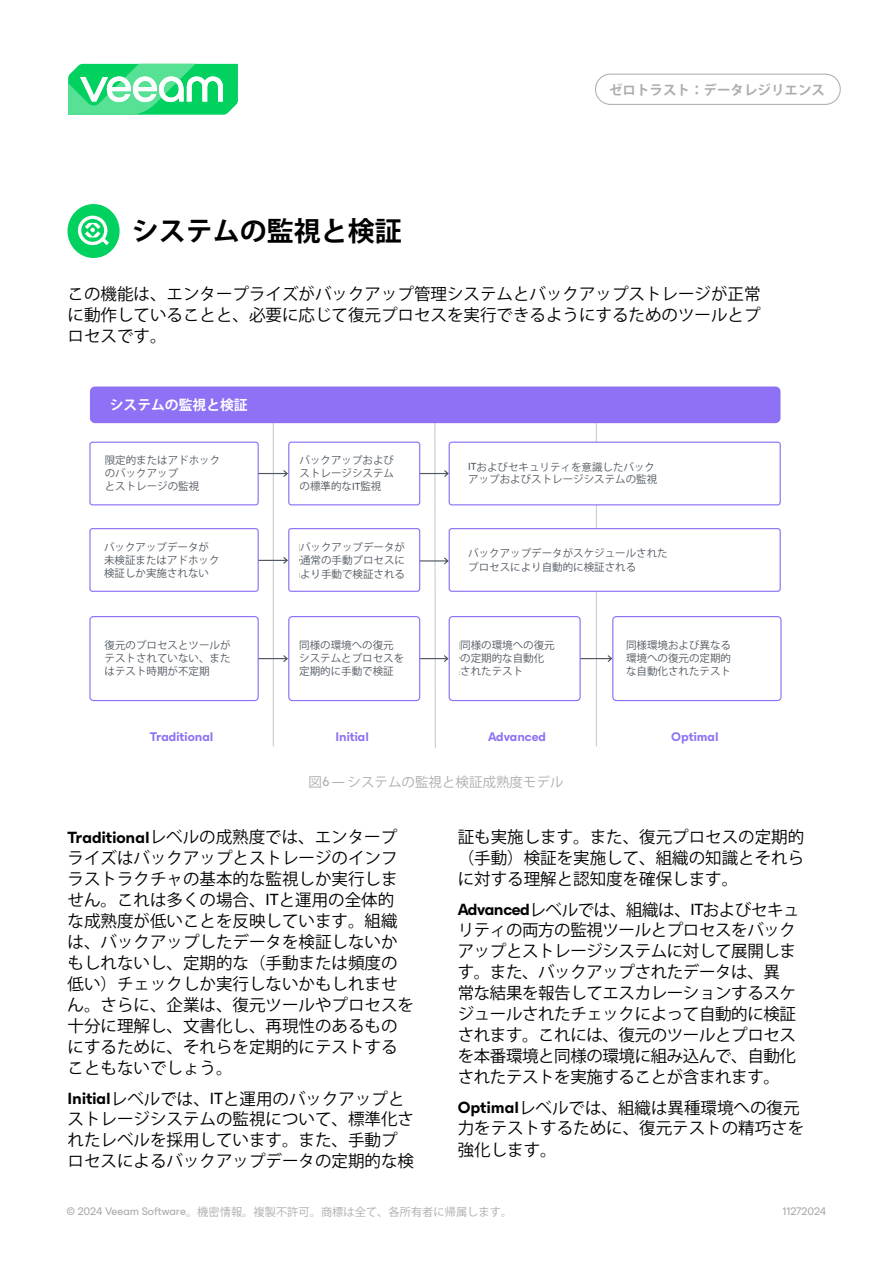
<style>
.page{position:relative;width:893px;height:1263px;background:#fff}
.page>*{position:absolute;margin:0;border:0;box-sizing:border-box;transform-origin:0 0}
.t1{font:700 27px "Koz Go Pro";color:#000}
.t2{font:16.5px/21px "Koz Go Pro";color:#000}
.t3{font:16.5px/20.9px "Koz Go Pro";letter-spacing:-.025em;color:#000}
.t4{font:700 13.8px "Koz Go Pro";color:#fff}
.t5{font:13.5px "Koz Go Pro";color:#adacaf}
.t6{font:700 13.5px "Koz Go Pro";color:#adacaf}
.t7{font:700 12.75px "ES Build Neutral";color:#8e71f4}
.t8{font:11.25px "Koz Go Pro";color:#adacaf}
.t9{font:11.25px "ES Build Neutral";color:#adacaf}
.t10{font:10.5px/13.2px "Koz Go Pro";color:#505861}
.s1{font-family:"ES Build Neutral"}
.s2{font-family:"ES Build Neutral";font-weight:700}
</style>
<div class="page">
<div style="left:595px;top:74px;width:246px;height:31px;border:1px solid #adacaf;border-radius:15px"></div>
<svg style="left:68px;top:63px;width:170px;height:52px"></svg>
<div style="left:68px;top:204px;width:52px;height:54px;background:#00d15f;border-radius:50%"></div>
<hr style="left:596px;top:421px;width:1px;height:325px;background:#cecdcf">
<svg style="left:581px;top:655px;width:31px;height:7px"></svg>
<hr style="left:434px;top:413px;width:2px;height:335px;background:#cecdcf">
<svg style="left:420px;top:655px;width:29px;height:7px"></svg>
<div style="left:449px;top:442px;width:332px;height:63px;background:#fff;border:1px solid #8e71f4;border-radius:3px"></div>
<hr style="left:273px;top:421px;width:1px;height:325px;background:#cecdcf">
<div style="left:90px;top:386px;width:690px;height:37px;background:#8e71f4;border-radius:5px"></div>
<div style="left:89px;top:442px;width:170px;height:63px;background:#fff;border:1px solid #8e71f4;border-radius:3px"></div>
<svg style="left:258px;top:470px;width:30px;height:7px"></svg>
<div style="left:449px;top:528px;width:332px;height:64px;background:#fff;border:1px solid #8e71f4;border-radius:3px"></div>
<div style="left:89px;top:528px;width:170px;height:64px;background:#fff;border:1px solid #8e71f4;border-radius:3px"></div>
<svg style="left:258px;top:557px;width:30px;height:7px"></svg>
<div style="left:89px;top:616px;width:170px;height:85px;background:#fff;border:1px solid #8e71f4;border-radius:4px"></div>
<div style="left:288px;top:616px;width:132px;height:85px;background:#fff;border:1px solid #8e71f4;border-radius:4px"></div>
<svg style="left:258px;top:655px;width:30px;height:7px"></svg>
<div style="left:449px;top:616px;width:132px;height:85px;background:#fff;border:1px solid #8e71f4;border-radius:4px"></div>
<div style="left:612px;top:616px;width:170px;height:85px;background:#fff;border:1px solid #8e71f4;border-radius:4px"></div>
<svg style="left:420px;top:557px;width:29px;height:7px"></svg>
<svg style="left:420px;top:470px;width:29px;height:7px"></svg>
<div style="left:288px;top:442px;width:132px;height:63px;background:#fff;border:1px solid #8e71f4;border-radius:3px"></div>
<div style="left:288px;top:528px;width:132px;height:64px;background:#fff;border:1px solid #8e71f4;border-radius:3px"></div>
<svg style="left:78px;top:216px;width:31px;height:29px"></svg>
<h1 class="t1" style="left:132px;top:214px;width:272px">システムの監視と検証</h1>
<p class="t6" style="left:609px;top:81px;width:217px">ゼロトラスト：データレジリエンス</p>
<p class="t2" style="left:68px;top:284px;width:694px;text-align:justify">この機能は、エンタープライズがバックアップ管理システムとバックアップストレージが正常に動作していることと、必要に応じて復元プロセスを実行できるようにするためのツールとプロセスです。</p>
<p class="t4" style="left:110px;top:396px;width:140px">システムの監視と検証</p>
<p class="t10" style="left:105px;top:453px;width:117px">限定的またはアドホックのバックアップ<br>とストレージの監視</p>
<p class="t10" style="left:300px;top:453px;width:96px;text-align:justify">バックアップおよびストレージシステムの標準的な<span class="s1">IT</span>監視</p>
<p class="t10" style="left:104px;top:540px;width:117px">バックアップデータが未検証またはアドホック検証しか実施されない</p>
<p class="t10" style="left:300px;top:541px;width:107px;text-align:justify">バックアップデータが通常の手動プロセスにより手動で検証される</p>
<p class="t10" style="left:468px;top:461px;width:190px;line-height:12.8px"><span class="s1">IT</span>およびセキュリティを意識したバックアップおよびストレージシステムの監視</p>
<p class="t10" style="left:468px;top:547px;width:201px">バックアップデータがスケジュールされたプロセスにより自動的に検証される</p>
<p class="t10" style="left:105px;top:639px;width:127px;text-align:justify">復元のプロセスとツールがテストされていない、またはテスト時期が不定期</p>
<p class="t10" style="left:299px;top:639px;width:107px">同様の環境への復元システムとプロセスを定期的に手動で検証</p>
<p class="t10" style="left:460px;top:639px;width:96px">同様の環境への復元の定期的な自動化されたテスト</p>
<p class="t10" style="left:626px;top:639px;width:106px;text-align:justify">同様環境および異なる環境への復元の定期的な自動化されたテスト</p>
<p class="t7" style="left:150px;top:726px;width:65px">Traditional</p>
<p class="t7" style="left:336px;top:726px;width:35px">Initial</p>
<p class="t7" style="left:488px;top:726px;width:60px">Advanced</p>
<p class="t7" style="left:671px;top:726px;width:49px">Optimal</p>
<p class="t5" style="left:309px;top:773px;width:256px">図<span class="s1">6 —</span> システムの監視と検証成熟度モデル</p>
<p class="t2" style="left:68px;top:827px;width:348px"><span class="s2">Traditional</span>レベルの成熟度では、エンタープライズはバックアップとストレージのインフラストラクチャの基本的な監視しか実行しません。これは多くの場合、<span class="s1">IT</span>と運用の全体的な成熟度が低いことを反映しています。組織は、バックアップしたデータを検証しないかもしれないし、定期的な（手動または頻度の低い）チェックしか実行しないかもしれません。さらに、企業は、復元ツールやプロセスを十分に理解し、文書化し、再現性のあるものにするために、それらを定期的にテストすることもないでしょう。</p>
<p class="t2" style="left:68px;top:1088px;width:348px"><span class="s2">Initial</span>レベルでは、<span class="s1">IT</span>と運用のバックアップとストレージシステムの監視について、標準化されたレベルを採用しています。また、手動プロセスによるバックアップデータの定期的な検</p>
<p class="t2" style="left:458px;top:827px;width:348px;text-align:justify">証も実施します。また、復元プロセスの定期的（手動）検証を実施して、組織の知識とそれらに対する理解と認知度を確保します。</p>
<p class="t3" style="left:458px;top:900px;width:343px"><span class="s2">Advanced</span>レベルでは、組織は、<span class="s1">IT</span>およびセキュリティの両方の監視ツールとプロセスをバックアップとストレージシステムに対して展開します。また、バックアップされたデータは、異常な結果を報告してエスカレーションするスケジュールされたチェックによって自動的に検証されます。これには、復元のツールとプロセスを本番環境と同様の環境に組み込んで、自動化されたテストを実施することが含まれます。</p>
<p class="t2" style="left:458px;top:1098px;width:348px"><span class="s2">Optimal</span>レベルでは、組織は異種環境への復元力をテストするために、復元テストの精巧さを強化します。</p>
<p class="t8" style="left:66px;top:1204px;width:447px"><span class="s1">© 2024 Veeam Software</span>。機密情報。複製不許可。商標は全て、各所有者に帰属します。</p>
<p class="t9" style="left:783px;top:1202px;width:45px">11272024</p>
</div>
